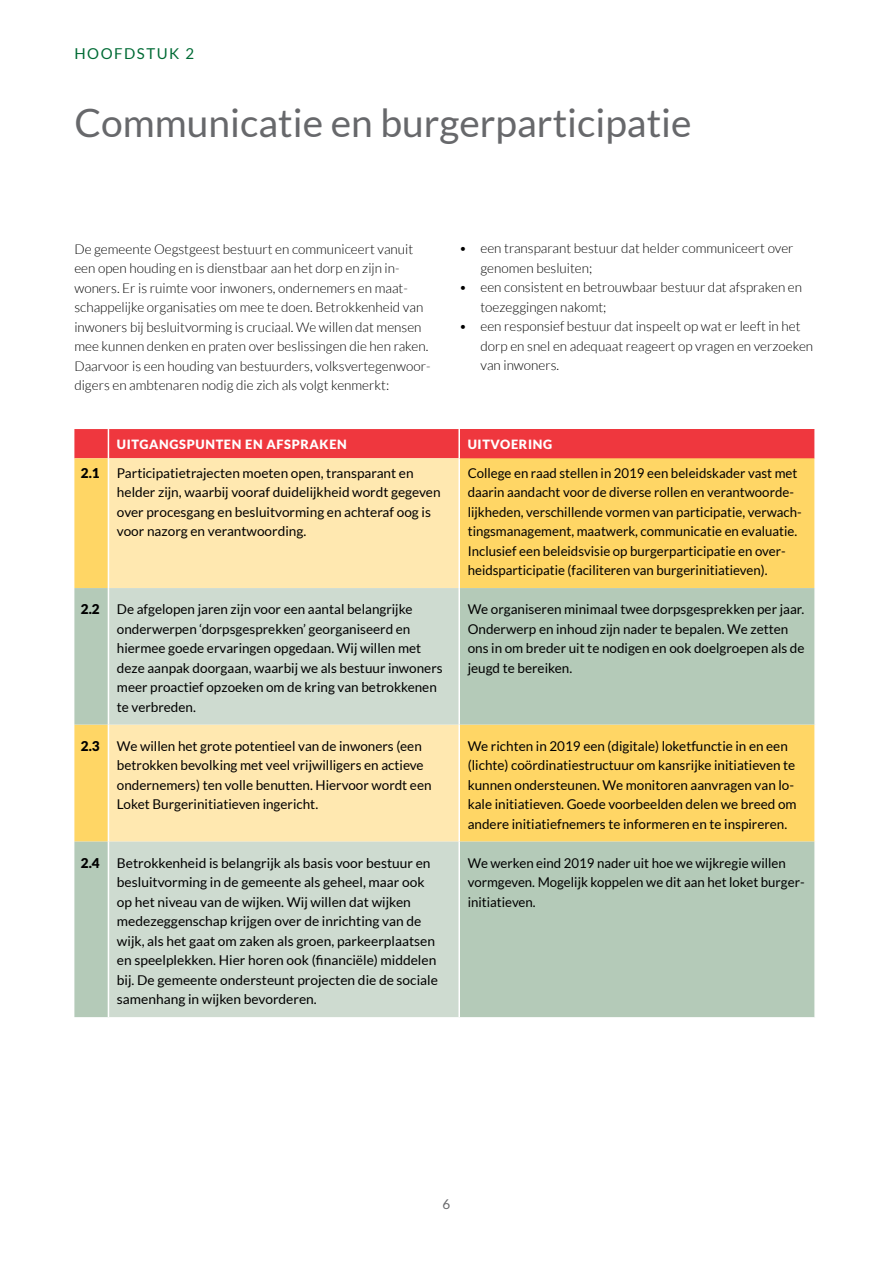
<style>
.page{position:relative;width:893px;height:1263px;background:#fff}
.page>*{position:absolute;margin:0;border:0;box-sizing:border-box;transform-origin:0 0}
.t1{font:39px "Lato";color:#67686b}
.t2{font:15px "Lato";color:#006b35}
.t3{font:13.5px/19.5px "Lato";color:#000}
.t4{font:300 13.5px/19.5px "Lato";color:#000}
.t5{font:900 13.5px "Lato";color:#000}
.t6{font:13.5px "Lato";color:#67686b}
.t7{font:900 12.75px "Lato";letter-spacing:.05em;color:#fff}
</style>
<div class="page">
<div style="left:459px;top:429px;width:356px;height:29px;background:#ef373e"></div>
<div style="left:74px;top:458px;width:740px;height:130px;background:#ffd665"></div>
<div style="left:109px;top:458px;width:349px;height:130px;background:#ffe8b0"></div>
<svg style="left:74px;top:588px;width:740px;height:429px;fill:#b4cab8"></svg>
<svg style="left:109px;top:588px;width:349px;height:429px;fill:#cedbd0"></svg>
<div style="left:74px;top:429px;width:384px;height:29px;background:#ef373e"></div>
<hr style="left:108px;top:458px;width:1px;height:130px;background:#fff">
<hr style="left:108px;top:588px;width:1px;height:137px;background:#fff">
<hr style="left:108px;top:725px;width:1px;height:117px;background:#fff">
<hr style="left:108px;top:842px;width:1px;height:175px;background:#fff">
<hr style="left:458px;top:429px;width:2px;height:29px;background:#fff">
<hr style="left:814px;top:429px;width:2px;height:29px;background:#fff">
<hr style="left:458px;top:458px;width:2px;height:130px;background:#fff">
<hr style="left:458px;top:588px;width:2px;height:137px;background:#fff">
<hr style="left:458px;top:725px;width:2px;height:117px;background:#fff">
<hr style="left:458px;top:842px;width:2px;height:175px;background:#fff">
<p class="t2" style="left:74px;top:45px;width:13px">hoofds</p>
<p class="t2" style="left:146px;top:45px;width:49px">tuk 2</p>
<h1 class="t1" style="left:74px;top:101px;width:619px">Communicatie en burgerparticipatie</h1>
<p class="t4" style="left:74px;top:239px;width:358px">De gemeente Oegstgeest bestuurt en communiceert vanuit een open houding en is dienstbaar aan het dorp en zijn in&shy;woners. Er is ruimte voor inwoners, ondernemers en maat&shy;schappelijke organisaties om mee te doen. Betrokkenheid van inwoners bij besluitvorming is cruciaal. We willen dat mensen mee kunnen denken en praten over beslissingen die hen raken.<br>Daarvoor is een houding van bestuurders, volksvertegenwoor&shy;digers en ambtenaren nodig die zich als volgt kenmerkt:</p>
<p class="t4" style="left:480px;top:239px;width:315px;text-indent:-21px">• een transparant bestuur dat helder communiceert over genomen besluiten;</p>
<p class="t4" style="left:480px;top:278px;width:323px;text-indent:-21px">• een consistent en betrouwbaar bestuur dat afspraken en toezeggingen nakomt;</p>
<p class="t4" style="left:480px;top:317px;width:334px;text-indent:-21px">• een responsief bestuur dat inspeelt op wat er leeft in het dorp en snel en adequaat reageert op vragen en verzoeken van inwoners.</p>
<p class="t7" style="left:117px;top:436px;width:231px">UITGANGSPUNTEN EN AFSPRAKEN</p>
<p class="t7" style="left:468px;top:436px;width:86px">UITVOERING</p>
<p class="t5" style="left:81px;top:465px;width:20px">2.1</p>
<p class="t3" style="left:117px;top:463px;width:325px">Participatietrajecten moeten open, transparant en helder zijn, waarbij vooraf duidelijkheid wordt gegeven over procesgang en besluitvorming en achteraf oog is voor nazorg en verantwoording.</p>
<p class="t3" style="left:468px;top:463px;width:335px">College en raad stellen in 2019 een beleidskader vast met daarin aandacht voor de diverse rollen en verantwoorde&shy;lijkheden, verschillende vormen van participatie, verwach&shy;tingsmanagement, maatwerk, communicatie en evaluatie.<br>Inclusief een beleidsvisie op burgerparticipatie en over&shy;heidsparticipatie (faciliteren van burgerinitiatieven).</p>
<p class="t5" style="left:81px;top:601px;width:20px">2.2</p>
<p class="t3" style="left:117px;top:600px;width:327px">De afgelopen jaren zijn voor een aantal belangrijke onderwerpen ‘dorpsgesprekken’ georganiseerd en hiermee goede ervaringen opgedaan. Wij willen met deze aanpak doorgaan, waarbij we als bestuur inwoners meer proactief opzoeken om de kring van betrokkenen te verbreden.</p>
<p class="t3" style="left:468px;top:599px;width:338px">We organiseren minimaal twee dorpsgesprekken per jaar.<br>Onderwerp en inhoud zijn nader te bepalen. We zetten ons in om breder uit te nodigen en ook doelgroepen als de jeugd te bereiken.</p>
<p class="t5" style="left:81px;top:738px;width:20px">2.3</p>
<p class="t3" style="left:117px;top:736px;width:316px">We willen het grote potentieel van de inwoners (een betrokken bevolking met veel vrijwilligers en actieve ondernemers) ten volle benutten. Hiervoor wordt een Loket Burgerinitiatieven ingericht.</p>
<p class="t3" style="left:468px;top:736px;width:330px">We richten in 2019 een (digitale) loketfunctie in en een (lichte) coördinatiestructuur om kansrijke initiatieven te kunnen ondersteunen. We monitoren aanvragen van lo&shy;kale initiatieven. Goede voorbeelden delen we breed om andere initiatiefnemers te informeren en te inspireren.</p>
<p class="t5" style="left:81px;top:855px;width:20px">2.4</p>
<p class="t3" style="left:117px;top:853px;width:322px">Betrokkenheid is belangrijk als basis voor bestuur en besluitvorming in de gemeente als geheel, maar ook op het niveau van de wijken. Wij willen dat wijken medezeggenschap krijgen over de inrichting van de wijk, als het gaat om zaken als groen, parkeerplaatsen en speelplekken. Hier horen ook (financiële) middelen bij. De gemeente ondersteunt projecten die de sociale samenhang in wijken bevorderen.</p>
<p class="t3" style="left:468px;top:853px;width:338px">We werken eind 2019 nader uit hoe we wijkregie willen vormgeven. Mogelijk koppelen we dit aan het loket burger&shy;initiatieven.</p>
<p class="t6" style="left:443px;top:1197px;width:9px">6</p>
</div>
